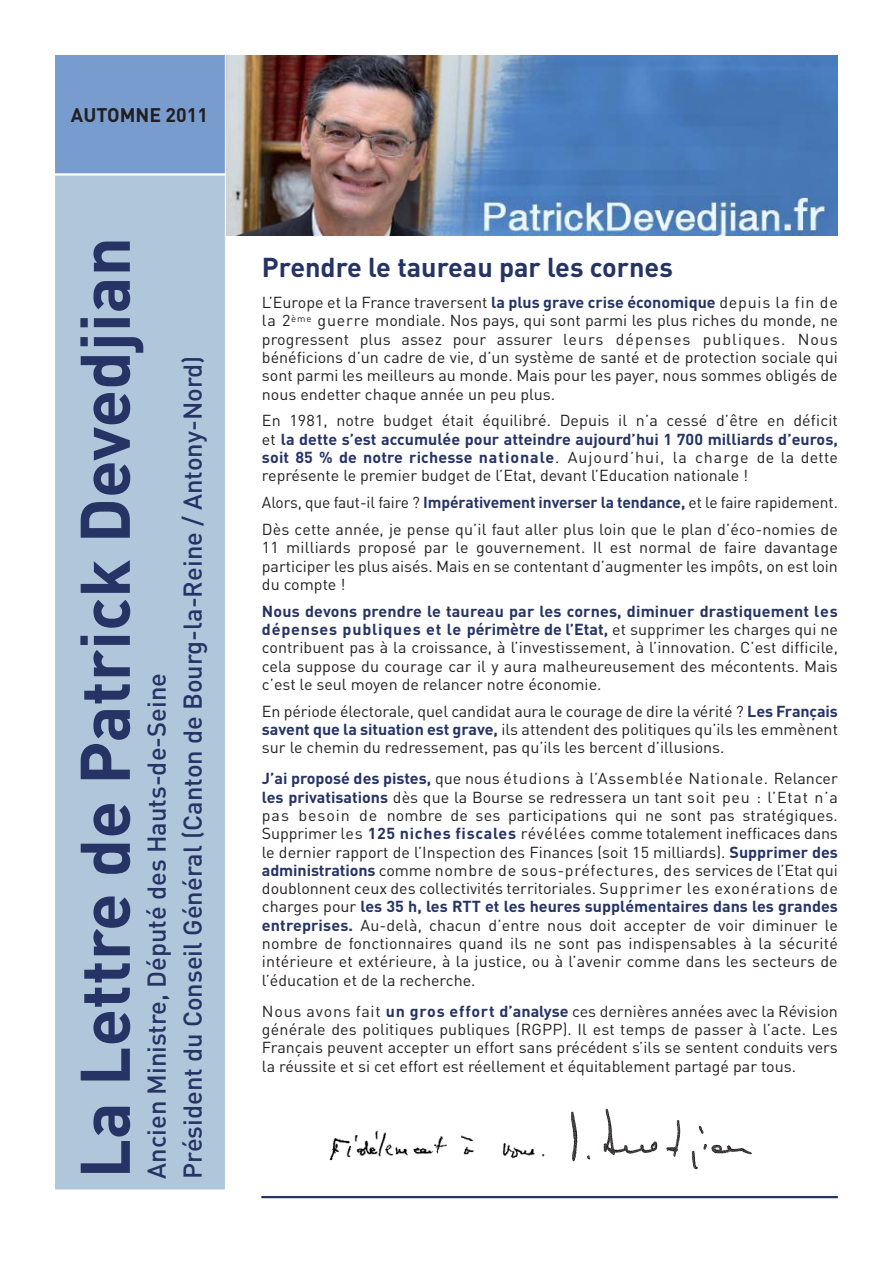
<style>
.page{position:relative;width:893px;height:1263px;background:#fff}
.page>*{position:absolute;margin:0;border:0;box-sizing:border-box;transform-origin:0 0}
.t1{font:700 69px "DIN";color:#263365}
.t2{font:700 27px "DIN";color:#263365}
.t3{font:500 25.5px/36px "DIN";color:#263365}
.t4{font:700 19.5px "DIN";color:#231f20}
.t5{font:15.75px/18.3px "DIN";color:#231f20;text-align:justify}
.s1{font-weight:700;color:#263365}
</style>
<div class="page">
<img style="left:226px;top:55px;width:611px;height:180px">
<img style="left:55px;top:55px;width:171px;height:1135px">
<hr style="left:261px;top:1196px;width:576px;height:2px;background:#263365">
<img style="left:571px;top:1108px;width:181px;height:62px">
<img style="left:329px;top:1131px;width:216px;height:30px">
<p class="t4" style="left:71px;top:108px;width:138px">AUTOMNE 2011</p>
<h1 class="t1" style="left:81px;top:1179px;width:943px;rotate:-90deg">La Lettre de Patrick Devedjian</h1>
<h3 class="t3" style="left:141px;top:1179px;width:824px;rotate:-90deg">Ancien Ministre, Député des Hauts-de-Seine<br>Président du Conseil Général (Canton de Bourg-la-Reine / Antony-Nord)</h3>
<h2 class="t2" style="left:262px;top:258px;width:412px">Prendre le taureau par les cornes</h2>
<p class="t5" style="left:262px;top:295px;width:577px">L’Europe et la France traversent <span class="s1">la plus grave crise économique</span> depuis la fin de la 2<sup>ème</sup> guerre mondiale. Nos pays, qui sont parmi les plus riches du monde, ne progressent plus assez pour assurer leurs dépenses publiques. Nous bénéficions d’un cadre de vie, d’un système de santé et de protection sociale qui sont parmi les meilleurs au monde. Mais pour les payer, nous sommes obligés de nous endetter chaque année un peu plus.</p>
<p class="t5" style="left:262px;top:413px;width:577px">En 1981, notre budget était équilibré. Depuis il n’a cessé d’être en déficit et <span class="s1">la dette s’est accumulée pour atteindre aujourd’hui 1 700 milliards d’euros, soit 85 % de notre richesse nationale</span>. Aujourd’hui, la charge de la dette représente le premier budget de l’Etat, devant l’Education nationale !</p>
<p class="t5" style="left:262px;top:491px;width:577px;line-height:26.8px">Alors, que faut-il faire ? <span class="s1">Impérativement inverser la tendance,</span> et le faire rapidement.<br>Dès cette année, je pense qu’il faut aller plus loin que le plan d’éco-nomies de</p>
<p class="t5" style="left:262px;top:540px;width:577px">11 milliards proposé par le gouvernement. Il est normal de faire davantage participer les plus aisés. Mais en se contentant d’augmenter les impôts, on est loin du compte !</p>
<p class="t5" style="left:262px;top:604px;width:577px"><span class="s1">Nous devons prendre le taureau par les cornes, diminuer drastiquement les dépenses publiques et le périmètre de l’Etat,</span> et supprimer les charges qui ne contribuent pas à la croissance, à l’investissement, à l’innovation. C’est difficile, cela suppose du courage car il y aura malheureusement des mécontents. Mais c’est le seul moyen de relancer notre économie.</p>
<p class="t5" style="left:262px;top:704px;width:577px">En période électorale, quel candidat aura le courage de dire la vérité ? <span class="s1">Les Français savent que la situation est grave,</span> ils attendent des politiques qu’ils les emmènent sur le chemin du redressement, pas qu’ils les bercent d’illusions.</p>
<p class="t5" style="left:262px;top:771px;width:577px"><span class="s1">J’ai proposé des pistes,</span> que nous étudions à l’Assemblée Nationale. Relancer <span class="s1">les privatisations</span> dès que la Bourse se redressera un tant soit peu : l’Etat n’a pas besoin de nombre de ses participations qui ne sont pas stratégiques.<br>Supprimer les <span class="s1">125 niches fiscales</span> révélées comme totalement inefficaces dans le dernier rapport de l’Inspection des Finances (soit 15 milliards). <span class="s1">Supprimer des administrations</span> comme nombre de sous-préfectures, des services de l’Etat qui doublonnent ceux des collectivités territoriales. Supprimer les exonérations de charges pour <span class="s1">les 35 h, les RTT et les heures supplémentaires dans les grandes entreprises.</span> Au-delà, chacun d’entre nous doit accepter de voir diminuer le nombre de fonctionnaires quand ils ne sont pas indispensables à la sécurité intérieure et extérieure, à la justice, ou à l’avenir comme dans les secteurs de l’éducation et de la recherche.</p>
<p class="t5" style="left:262px;top:1004px;width:577px">Nous avons fait <span class="s1">un gros effort d’analyse</span> ces dernières années avec la Révision générale des politiques publiques (RGPP). Il est temps de passer à l’acte. Les Français peuvent accepter un effort sans précédent s’ils se sentent conduits vers la réussite et si cet effort est réellement et équitablement partagé par tous.</p>
</div>
